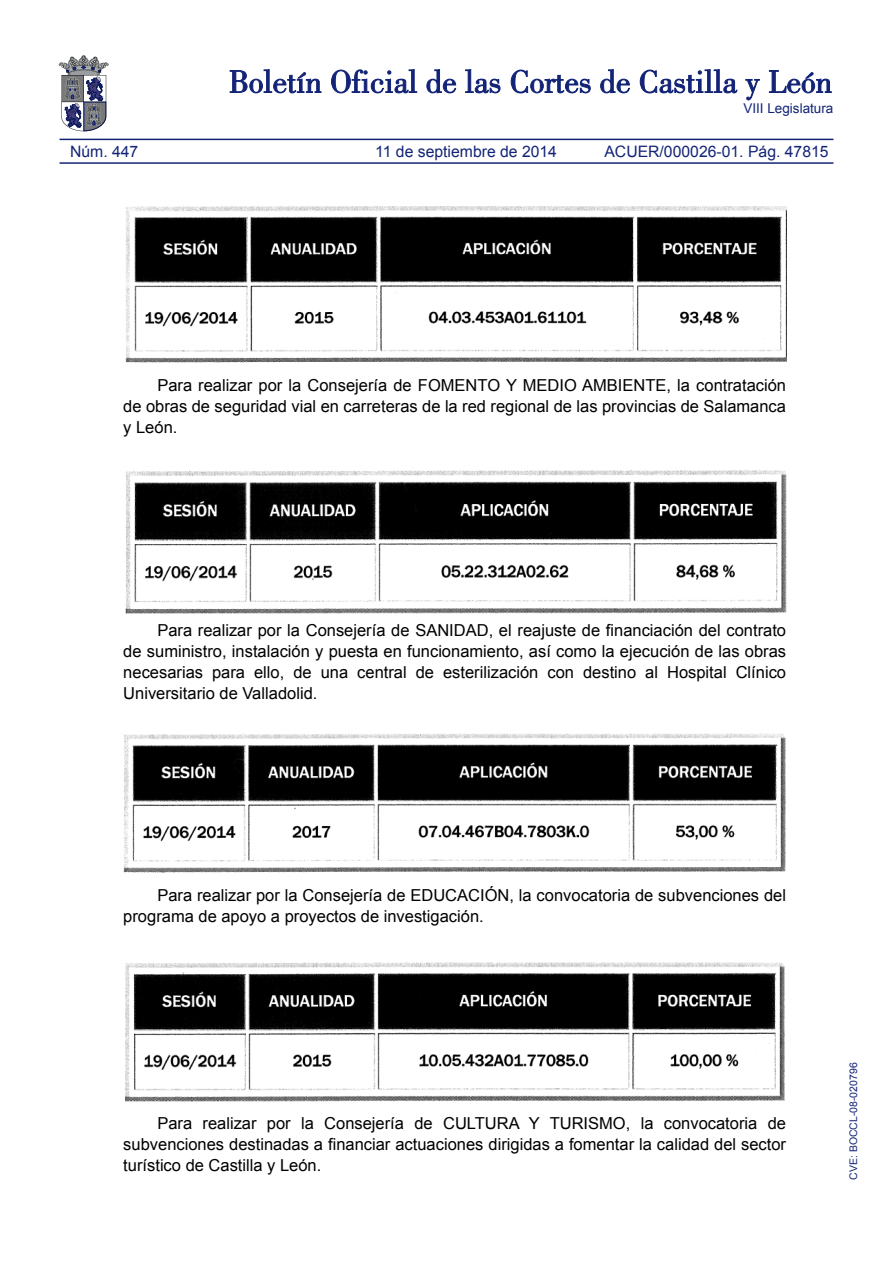
<style>
.page{position:relative;width:893px;height:1263px;background:#fff}
.page>*{position:absolute;margin:0;border:0;box-sizing:border-box;transform-origin:0 0}
.Texto{font:16.5px/21px "Arial";color:#000;text-align:justify}
.E_Referencia{font:15.75px "Arial";color:#132477}
.t1{font:13.5px "Arial";color:#132477}
.t2{font:10.5px "Arial";color:#132477}
</style>
<div class="page">
<svg style="left:230px;top:69px;width:91px;height:24px"></svg>
<svg style="left:331px;top:69px;width:86px;height:24px"></svg>
<svg style="left:426px;top:69px;width:30px;height:24px"></svg>
<svg style="left:465px;top:69px;width:35px;height:24px"></svg>
<svg style="left:511px;top:70px;width:80px;height:23px"></svg>
<svg style="left:600px;top:69px;width:30px;height:24px"></svg>
<svg style="left:640px;top:69px;width:97px;height:24px"></svg>
<svg style="left:745px;top:79px;width:15px;height:21px"></svg>
<svg style="left:769px;top:70px;width:63px;height:23px"></svg>
<svg style="left:59px;top:55px;width:50px;height:76px"></svg>
<hr style="left:60px;top:162px;width:773px;height:2px;background:#132477">
<hr style="left:60px;top:139px;width:773px;height:1px;background:#132477">
<img style="left:125px;top:206px;width:661px;height:157px">
<img style="left:125px;top:470px;width:662px;height:143px">
<img style="left:123px;top:733px;width:663px;height:140px">
<img style="left:125px;top:962px;width:660px;height:139px">
<p class="t1" style="left:743px;top:100px;width:92px">VIII Legislatura</p>
<p class="E_Referencia" style="left:70px;top:141px;width:70px">Núm. 447</p>
<p class="E_Referencia" style="left:375px;top:141px;width:183px">11 de septiembre de 2014</p>
<p class="E_Referencia" style="left:604px;top:141px;width:226px">ACUER/000026-01. Pág. 47815</p>
<p class="Texto" style="left:123px;top:375px;width:664px;text-indent:34px">Para realizar por la Consejería de FOMENTO Y MEDIO AMBIENTE, la contratación de obras de seguridad vial en carreteras de la red regional de las provincias de Salamanca y León.</p>
<p class="Texto" style="left:123px;top:619px;width:664px;text-indent:34px">Para realizar por la Consejería de SANIDAD, el reajuste de financiación del contrato de suministro, instalación y puesta en funcionamiento, así como la ejecución de las obras necesarias para ello, de una central de esterilización con destino al Hospital Clínico Universitario de Valladolid.</p>
<p class="Texto" style="left:123px;top:885px;width:664px;text-indent:34px">Para realizar por la Consejería de EDUCACIÓN, la convocatoria de subvenciones del programa de apoyo a proyectos de investigación.</p>
<p class="Texto" style="left:123px;top:1112px;width:664px;text-indent:34px">Para realizar por la Consejería de CULTURA Y TURISMO, la convocatoria de subvenciones destinadas a financiar actuaciones dirigidas a fomentar la calidad del sector turístico de Castilla y León.</p>
<p class="t2" style="left:847px;top:1180px;width:119px;rotate:-90deg">CVE: BOCCL-08-020796</p>
</div>
